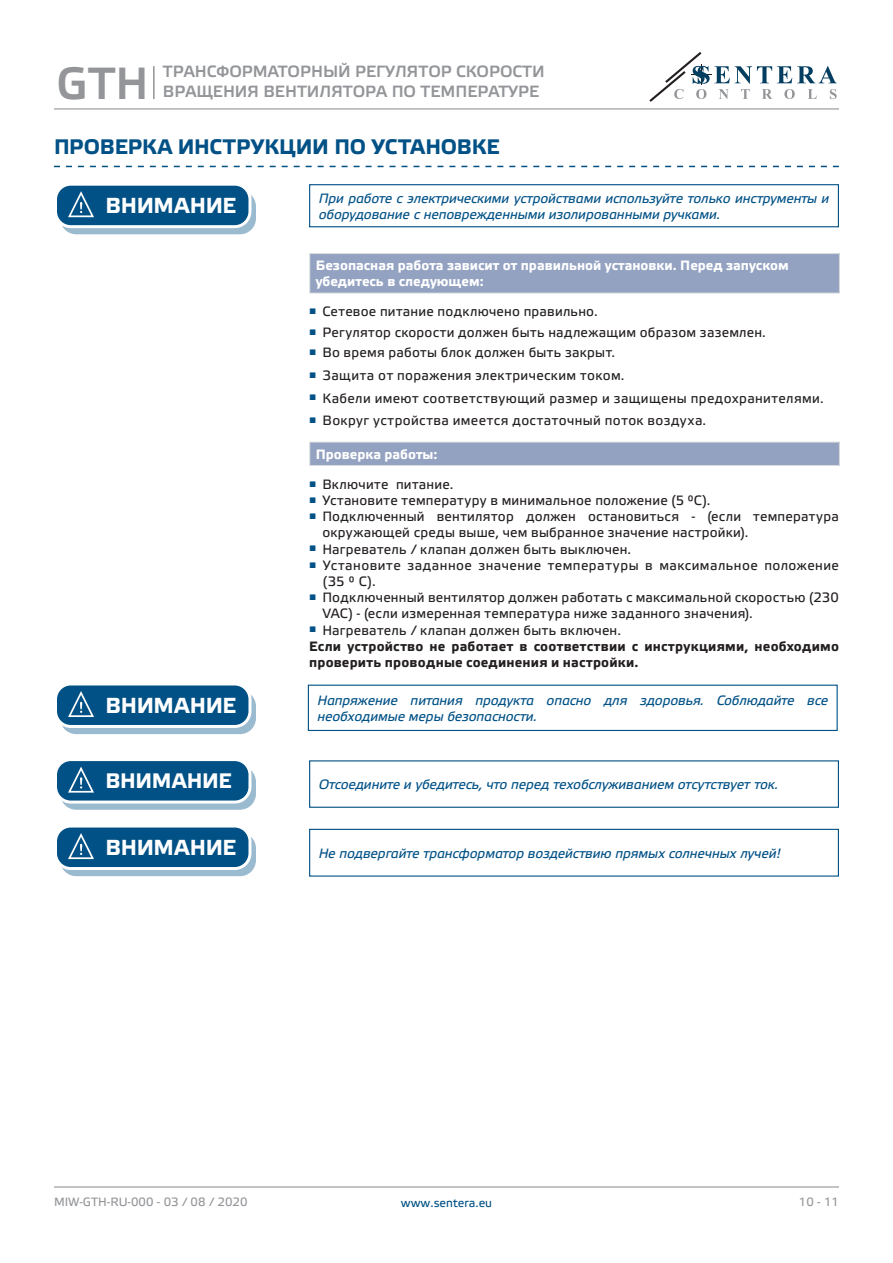
<style>
.page{position:relative;width:893px;height:1263px;background:#fff}
.page>*{position:absolute;margin:0;border:0;box-sizing:border-box;transform-origin:0 0}
.t1{font:45px "Etelka Medium Pro";color:#939598}
.t2{font:700 21.75px "Etelka Text Pro";letter-spacing:-.02em;color:#fff}
.t3{font:700 21px "Etelka Text Pro";letter-spacing:-.005em;color:#015186}
.t4{font:700 21px "Etelka Text Pro";letter-spacing:-.02em;color:#fff}
.t5{font:16.2px "Etelka Medium Pro";color:#939598}
.t6{font:13.5px/16.2px "Etelka Text Pro";letter-spacing:.02em;color:#231f20}
.Attention_text{font:italic 13.5px/16.2px "Etelka Text Pro";letter-spacing:-.01em;color:#015186}
.body{font:700 13.5px/16.2px "Etelka Text Pro";letter-spacing:.015em;color:#231f20}
.Table_main_heading{font:700 13.5px/16.2px "Etelka Text Pro";color:#fff}
.t7{font:12px "Etelka Text Pro";color:#939598}
.t8{font:12px "Etelka Text Pro";color:#015186}
</style>
<div class="page">
<hr style="left:54px;top:108px;width:785px;height:1px;background:#939598">
<hr style="left:54px;top:1186px;width:785px;height:1px;background:#939598">
<svg style="left:649px;top:52px;width:188px;height:50px"></svg>
<hr style="left:153px;top:66px;width:2px;height:33px;background:#939598">
<svg style="left:54px;top:166px;width:785px;height:1px"></svg>
<svg style="left:61px;top:191px;width:194px;height:43px"></svg>
<div style="left:60px;top:191px;width:196px;height:43px;border:1px solid #015186;border-radius:15px"></div>
<div style="left:56px;top:184px;width:194px;height:43px;background:#015186;border-radius:15px"></div>
<div style="left:54px;top:183px;width:197px;height:45px;border:3px solid #fff;border-radius:15px"></div>
<svg style="left:67px;top:191px;width:39px;height:44px"></svg>
<div style="left:309px;top:184px;width:530px;height:43px;border:1px solid #015186"></div>
<div style="left:310px;top:254px;width:529px;height:39px;background:#94a2c2"></div>
<hr style="left:309px;top:254px;width:1px;height:39px;background:#dcdddf">
<hr style="left:309px;top:253px;width:531px;height:1px;background:#dcdddf">
<hr style="left:309px;top:293px;width:531px;height:1px;background:#dcdddf">
<hr style="left:839px;top:254px;width:1px;height:39px;background:#dcdddf">
<div style="left:310px;top:442px;width:529px;height:23px;background:#94a2c2"></div>
<svg style="left:309px;top:443px;width:1px;height:22px"></svg>
<hr style="left:309px;top:442px;width:531px;height:1px;background:#dcdddf">
<hr style="left:309px;top:465px;width:531px;height:1px;background:#dcdddf">
<svg style="left:839px;top:442px;width:1px;height:23px"></svg>
<div style="left:61px;top:691px;width:194px;height:42px;background:#9abacf;border-radius:15px"></div>
<div style="left:60px;top:690px;width:196px;height:44px;border:1px solid #015186;border-radius:15px"></div>
<div style="left:56px;top:684px;width:194px;height:42px;background:#015186;border-radius:15px"></div>
<div style="left:54px;top:682px;width:197px;height:46px;border:3px solid #fff;border-radius:15px"></div>
<svg style="left:67px;top:691px;width:39px;height:44px"></svg>
<div style="left:308px;top:685px;width:530px;height:46px;border:1px solid #015186"></div>
<svg style="left:61px;top:767px;width:194px;height:42px"></svg>
<div style="left:60px;top:766px;width:196px;height:44px;border:1px solid #015186;border-radius:15px"></div>
<div style="left:56px;top:759px;width:194px;height:43px;background:#015186;border-radius:15px"></div>
<div style="left:54px;top:758px;width:197px;height:45px;border:3px solid #fff;border-radius:15px"></div>
<svg style="left:67px;top:766px;width:39px;height:44px"></svg>
<div style="left:309px;top:760px;width:530px;height:48px;border:1px solid #015186"></div>
<div style="left:61px;top:833px;width:194px;height:42px;background:#9abacf;border-radius:15px"></div>
<div style="left:60px;top:832px;width:196px;height:44px;border:1px solid #015186;border-radius:15px"></div>
<div style="left:56px;top:826px;width:194px;height:42px;background:#015186;border-radius:15px"></div>
<div style="left:54px;top:824px;width:197px;height:46px;border:3px solid #fff;border-radius:15px"></div>
<svg style="left:67px;top:833px;width:39px;height:44px"></svg>
<div style="left:309px;top:829px;width:530px;height:48px;border:1px solid #015186"></div>
<p class="t5" style="left:163px;top:63px;width:383px">ТРАНСФОРМАТОРНЫЙ РЕГУЛЯТОР СКОРОСТИ</p>
<h1 class="t1" style="left:57px;top:59px;width:94px">GTH</h1>
<p class="t5" style="left:163px;top:83px;width:378px">ВРАЩЕНИЯ ВЕНТИЛЯТОРА ПО ТЕМПЕРАТУРЕ</p>
<p class="t3" style="left:54px;top:136px;width:447px">ПРОВЕРКА ИНСТРУКЦИИ ПО УСТАНОВКЕ</p>
<p class="t2" style="left:105px;top:193px;width:132px">ВНИМАНИЕ</p>
<p class="Attention_text" style="left:319px;top:191px;width:512px">При работе с электрическими устройствами используйте только инструменты и оборудование с неповрежденными изолированными ручками.</p>
<p class="Table_main_heading" style="left:316px;top:258px;width:475px">Безопасная работа зависит от правильной установки. Перед запуском убедитесь в следующем:</p>
<p class="t6" style="left:309px;top:304px;width:290px"><sup>■</sup> Сетевое питание подключено правильно.</p>
<p class="t6" style="left:309px;top:325px;width:458px"><sup>■</sup> Регулятор скорости должен быть надлежащим образом заземлен.</p>
<p class="t6" style="left:309px;top:345px;width:307px"><sup>■</sup> Во время работы блок должен быть закрыт.</p>
<p class="t6" style="left:309px;top:368px;width:317px"><sup>■</sup> Защита от поражения электрическим током.</p>
<p class="t6" style="left:309px;top:391px;width:516px"><sup>■</sup> Кабели имеют соответствующий размер и защищены предохранителями.</p>
<p class="t6" style="left:309px;top:413px;width:399px"><sup>■</sup> Вокруг устройства имеется достаточный поток воздуха.</p>
<p class="Table_main_heading" style="left:316px;top:447px;width:123px">Проверка работы:</p>
<p class="t6" style="left:309px;top:477px;width:146px"><sup>■</sup> Включите питание.</p>
<p class="t6" style="left:309px;top:493px;width:403px"><sup>■</sup> Установите температуру в минимальное положение (5 °C).</p>
<p class="t6" style="left:322px;top:509px;width:518px;text-indent:-13px"><sup>■</sup> Подключенный вентилятор должен остановиться - (если температура окружающей среды выше, чем выбранное значение настройки).</p>
<p class="t6" style="left:309px;top:542px;width:324px"><sup>■</sup> Нагреватель / клапан должен быть выключен.</p>
<p class="t6" style="left:323px;top:558px;width:518px;text-indent:-14px"><sup>■</sup> Установите заданное значение температуры в максимальное положение (35 ° C).</p>
<p class="t6" style="left:322px;top:590px;width:518px;text-indent:-13px"><sup>■</sup> Подключенный вентилятор должен работать с максимальной скоростью (230<br>VAC) - (если измеренная температура ниже заданного значения).</p>
<p class="t6" style="left:309px;top:623px;width:313px"><sup>■</sup> Нагреватель / клапан должен быть включен.</p>
<p class="body" style="left:309px;top:639px;width:531px">Если устройство не работает в соответствии с инструкциями, необходимо проверить проводные соединения и настройки.</p>
<p class="t2" style="left:105px;top:693px;width:132px">ВНИМАНИЕ</p>
<p class="Attention_text" style="left:317px;top:693px;width:512px">Напряжение питания продукта опасно для здоровья. Соблюдайте все необходимые меры безопасности.</p>
<p class="t4" style="left:105px;top:769px;width:128px">ВНИМАНИЕ</p>
<p class="Attention_text" style="left:319px;top:777px;width:461px">Отсоедините и убедитесь, что перед техобслуживанием отсутствует ток.</p>
<p class="t2" style="left:105px;top:835px;width:132px">ВНИМАНИЕ</p>
<p class="Attention_text" style="left:319px;top:846px;width:464px">Не подвергайте трансформатор воздействию прямых солнечных лучей!</p>
<p class="t7" style="left:54px;top:1195px;width:195px">MIW-GTH-RU-000 - 03 / 08 / 2020</p>
<p class="t8" style="left:401px;top:1196px;width:93px">www.sentera.eu</p>
<p class="t7" style="left:799px;top:1195px;width:42px">10 - 11</p>
</div>
